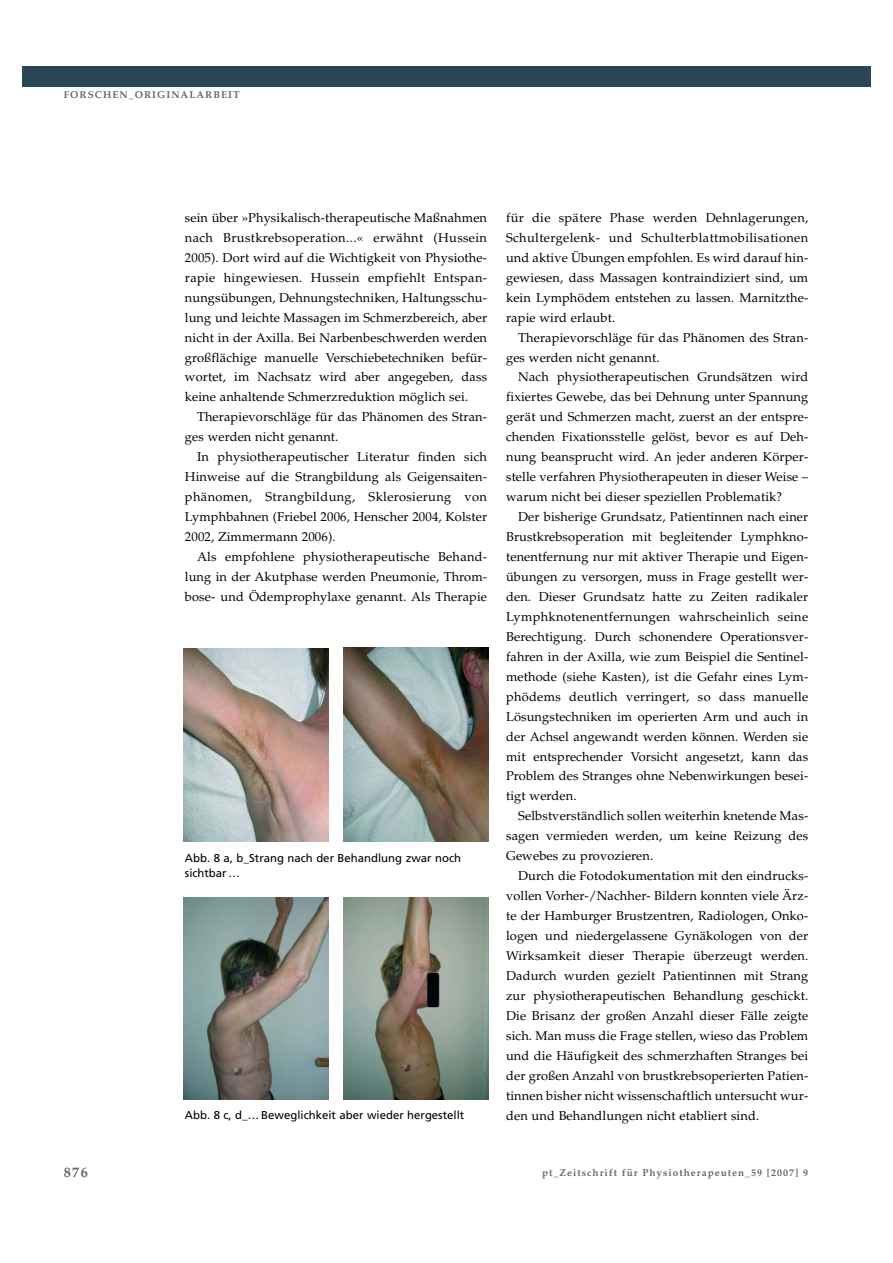
<style>
.page{position:relative;width:893px;height:1263px;background:#fff}
.page>*{position:absolute;margin:0;border:0;box-sizing:border-box;transform-origin:0 0}
.t1{font:700 14.25px "Palatino LT";color:#666}
.t2{font:12.9px/20px "Palatino LT";letter-spacing:.01em;color:#000;text-align:justify}
.t3{font:11.4px/15.8px "Frutiger";color:#000}
.t4{font:700 10.05px "Palatino LT";letter-spacing:.1em;color:#666}
</style>
<div class="page">
<div style="left:22px;top:66px;width:848px;height:20px;background:#294754"></div>
<img style="left:183px;top:648px;width:146px;height:194px">
<img style="left:343px;top:648px;width:145px;height:194px">
<img style="left:183px;top:897px;width:146px;height:202px">
<img style="left:343px;top:897px;width:145px;height:202px">
<p class="t4" style="left:64px;top:90px;width:177px">FORSCHEN_ORIGINALARBEIT</p>
<p class="t2" style="left:185px;top:209px;width:304px">sein über »Physikalisch-therapeutische Maßnahmen nach Brustkrebsoperation...« erwähnt (Hussein 2005). Dort wird auf die Wichtigkeit von Physiothe&shy;rapie hingewiesen. Hussein empfiehlt Entspan&shy;nungsübungen, Dehnungstechniken, Haltungsschu&shy;lung und leichte Massagen im Schmerzbereich, aber nicht in der Axilla. Bei Narbenbeschwerden werden großflächige manuelle Verschiebetechniken befür&shy;wortet, im Nachsatz wird aber angegeben, dass keine anhaltende Schmerzreduktion möglich sei.</p>
<p class="t2" style="left:185px;top:408px;width:304px;text-indent:12px">Therapievorschläge für das Phänomen des Stran&shy;ges werden nicht genannt.</p>
<p class="t2" style="left:185px;top:448px;width:304px;text-indent:12px">In physiotherapeutischer Literatur finden sich Hinweise auf die Strangbildung als Geigensaiten&shy;phänomen, Strangbildung, Sklerosierung von Lymphbahnen (Friebel 2006, Henscher 2004, Kolster 2002, Zimmermann 2006).</p>
<p class="t2" style="left:185px;top:548px;width:304px;text-indent:12px">Als empfohlene physiotherapeutische Behand&shy;lung in der Akutphase werden Pneumonie, Throm&shy;bose- und Ödemprophylaxe genannt. Als Therapie</p>
<p class="t3" style="left:185px;top:851px;width:278px">Abb. 8 a, b_Strang nach der Behandlung zwar noch sichtbar …</p>
<p class="t3" style="left:185px;top:1108px;width:281px">Abb. 8 c, d_… Beweglichkeit aber wieder hergestellt</p>
<p class="t2" style="left:506px;top:209px;width:304px">für die spätere Phase werden Dehnlagerungen, Schultergelenk- und Schulterblattmobilisationen und aktive Übungen empfohlen. Es wird darauf hin&shy;gewiesen, dass Massagen kontraindiziert sind, um kein Lymphödem entstehen zu lassen. Marnitzthe&shy;rapie wird erlaubt.</p>
<p class="t2" style="left:506px;top:328px;width:304px;text-indent:12px">Therapievorschläge für das Phänomen des Stran&shy;ges werden nicht genannt.</p>
<p class="t2" style="left:506px;top:368px;width:304px;text-indent:12px">Nach physiotherapeutischen Grundsätzen wird fixiertes Gewebe, das bei Dehnung unter Spannung gerät und Schmerzen macht, zuerst an der entspre&shy;chenden Fixationsstelle gelöst, bevor es auf Deh&shy;nung beansprucht wird. An jeder anderen Körper&shy;stelle verfahren Physiotherapeuten in dieser Weise – warum nicht bei dieser speziellen Problematik?</p>
<p class="t2" style="left:506px;top:508px;width:304px;text-indent:12px">Der bisherige Grundsatz, Patientinnen nach einer Brustkrebsoperation mit begleitender Lymphkno&shy;tenentfernung nur mit aktiver Therapie und Eigen&shy;übungen zu versorgen, muss in Frage gestellt wer&shy;den. Dieser Grundsatz hatte zu Zeiten radikaler Lymphknotenentfernungen wahrscheinlich seine Berechtigung. Durch schonendere Operationsver&shy;fahren in der Axilla, wie zum Beispiel die Sentinel&shy;methode (siehe Kasten), ist die Gefahr eines Lym&shy;phödems deutlich verringert, so dass manuelle Lösungstechniken im operierten Arm und auch in der Achsel angewandt werden können. Werden sie mit entsprechender Vorsicht angesetzt, kann das Problem des Stranges ohne Nebenwirkungen besei&shy;tigt werden.</p>
<p class="t2" style="left:506px;top:807px;width:304px;text-indent:12px">Selbstverständlich sollen weiterhin knetende Mas&shy;sagen vermieden werden, um keine Reizung des Gewebes zu provozieren.</p>
<p class="t2" style="left:506px;top:867px;width:304px;text-indent:12px">Durch die Fotodokumentation mit den eindrucks&shy;vollen Vorher-/Nachher- Bildern konnten viele Ärz&shy;te der Hamburger Brustzentren, Radiologen, Onko&shy;logen und niedergelassene Gynäkologen von der Wirksamkeit dieser Therapie überzeugt werden.<br>Dadurch wurden gezielt Patientinnen mit Strang zur physiotherapeutischen Behandlung geschickt.<br>Die Brisanz der großen Anzahl dieser Fälle zeigte sich. Man muss die Frage stellen, wieso das Problem und die Häufigkeit des schmerzhaften Stranges bei der großen Anzahl von brustkrebsoperierten Patien&shy;tinnen bisher nicht wissenschaftlich untersucht wur&shy;den und Behandlungen nicht etabliert sind.</p>
<p class="t1" style="left:64px;top:1166px;width:26px">876</p>
<p class="t4" style="left:542px;top:1168px;width:268px">pt_Zeitschrift für Physiotherapeuten_59 [2007] 9</p>
</div>
